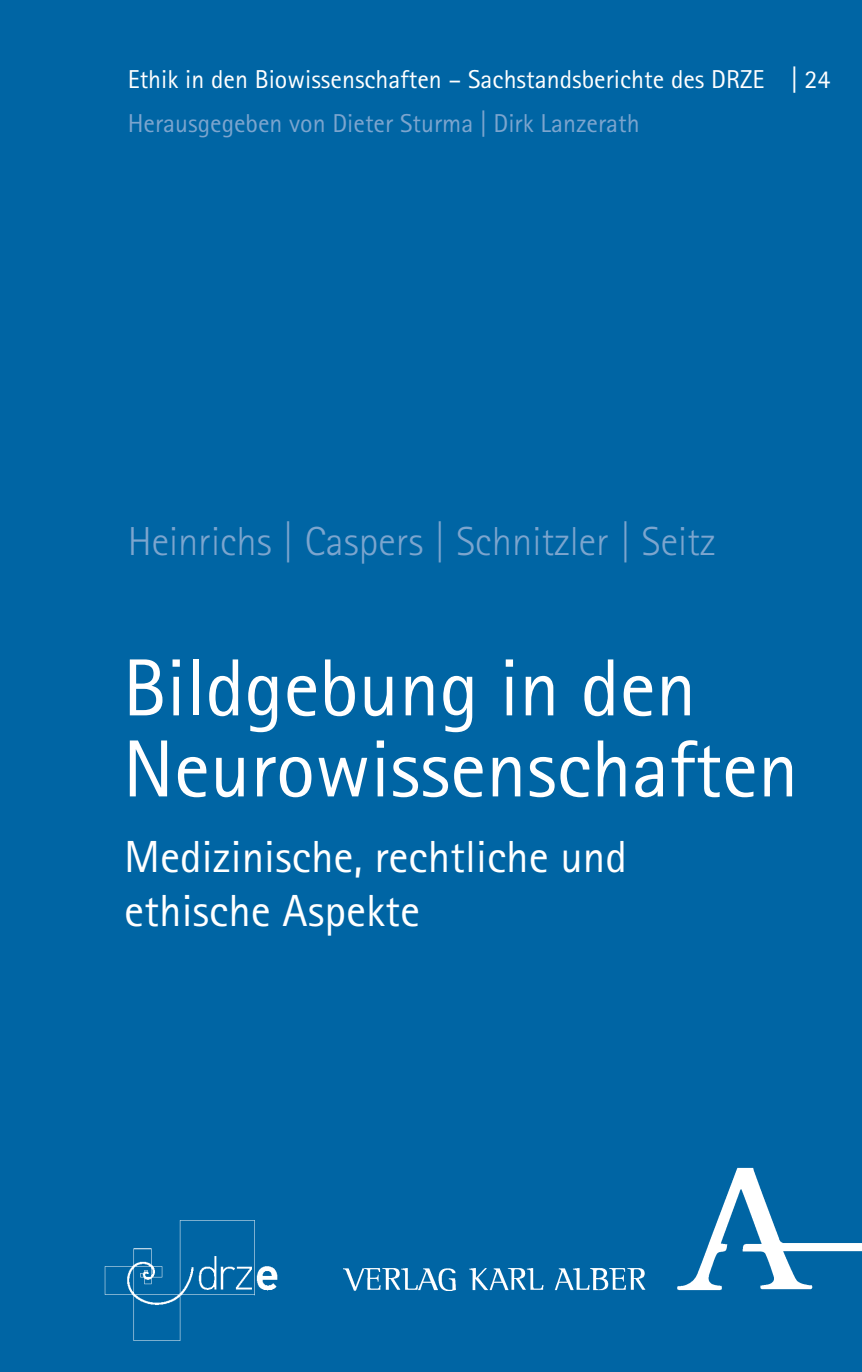
<style>
.page{position:relative;width:862px;height:1372px;background:#fff}
.page>*{position:absolute;margin:0;border:0;box-sizing:border-box;transform-origin:0 0}
.t1{font:81px/81px "Rotis Sans Serif Pro";color:#fff}
.t2{font:45px/54px "Rotis Sans Serif Pro";color:#fff}
.t3{font:300 40.5px "Rotis Sans Serif Pro";color:#7ca5ce}
.t4{font:25.88px "Rotis Sans Serif Pro";color:#fff}
.t5{font:25.88px "Rotis Sans Serif Pro";color:#7ca5ce}
</style>
<div class="page">
<div style="left:0;top:0;width:861px;height:1371px;background:#0065a4"></div>
<img style="left:343px;top:1167px;width:518px;height:123px">
<img style="left:104px;top:1220px;width:174px;height:121px">
<p class="t4" style="left:128px;top:64px;width:703px">Ethik in den Biowissenschaften – Sachstandsberichte des DRZE | 24</p>
<p class="t5" style="left:128px;top:108px;width:513px">Herausgegeben von Dieter Sturma | Dirk Lanzerath</p>
<h3 class="t3" style="left:128px;top:518px;width:589px">Heinrichs | Caspers | Schnitzler | Seitz</h3>
<h1 class="t1" style="left:123px;top:648px;width:676px">Bildgebung in den<br>Neurowissenschaften</h1>
<h2 class="t2" style="left:124px;top:830px;width:504px">Medizinische, rechtliche und ethische Aspekte</h2>
</div>
